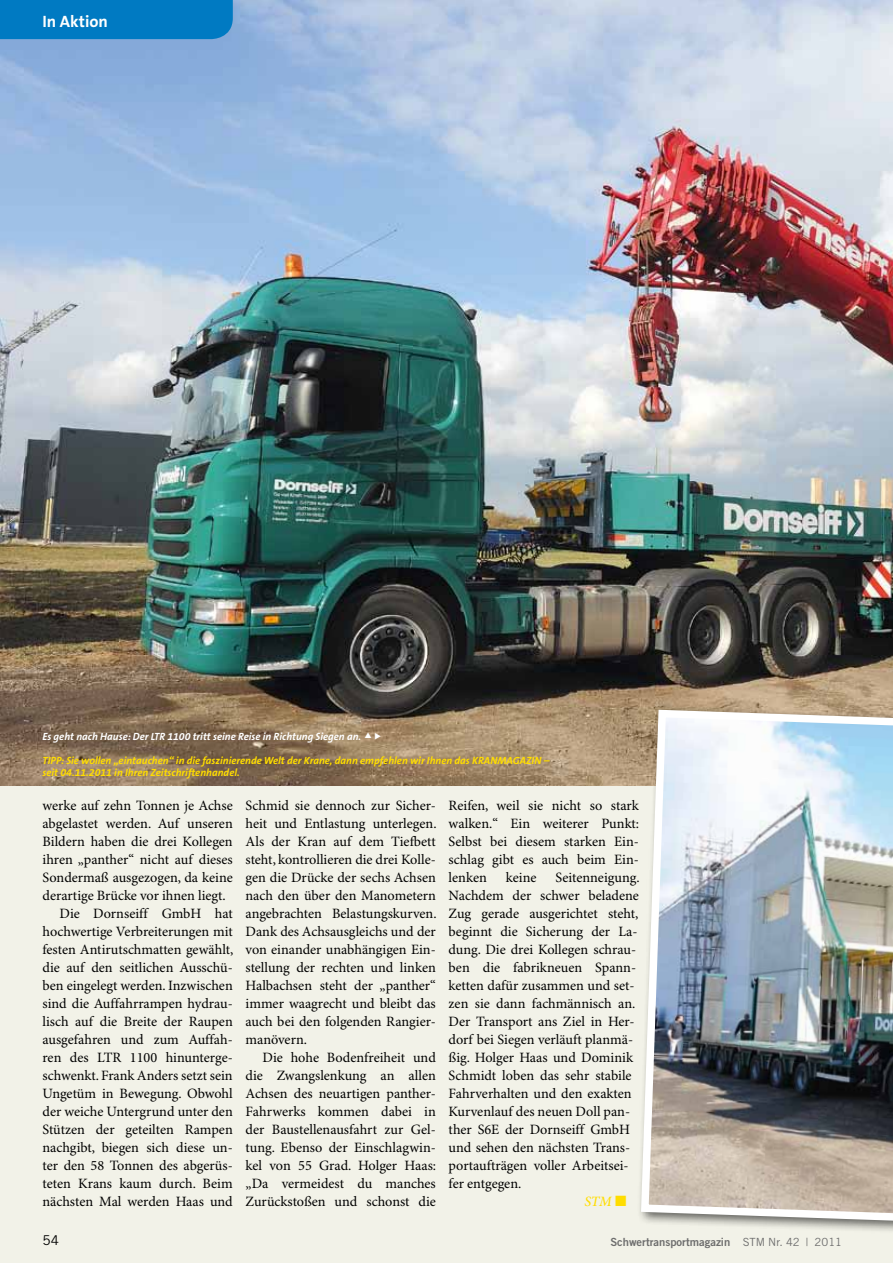
<style>
.page{position:relative;width:893px;height:1263px;background:#f2f2e8}
.page>*{position:absolute;margin:0;border:0;box-sizing:border-box;transform-origin:0 0}
.t1{font:700 16.5px "The Sans B7";color:#fff}
.t2{font:14.25px/18px "Minion Pro";color:#000;text-align:justify}
.t3{font:italic 500 14.25px "Minion Pro";color:#fd0}
.t4{font:13.5px "Trade Gothic";color:#000}
.t5{font:11.25px "Trade Gothic Bold Two";color:#6e6e6e}
.t6{font:italic 700 10.5px/12.3px "The Sans B7";color:#fd0}
.t7{font:italic 700 10.5px "The Sans B7";color:#fff}
.s1{font-family:"Trade Gothic"}
</style>
<div class="page">
<img style="left:0;top:0;width:893px;height:786px">
<div style="left:0;top:0;width:233px;height:39px;background:#007ac2"></div>
<div style="left:636px;top:704px;width:257px;height:544px;background:#000;opacity:.6"></div>
<img style="left:637px;top:706px;width:256px;height:533px">
<svg style="left:365px;top:732px;width:16px;height:7px"></svg>
<p class="t1" style="left:43px;top:13px;width:67px">In Aktion</p>
<p class="t7" style="left:43px;top:730px;width:320px">Es geht nach Hause: Der LTR 1100 tritt seine Reise in Richtung Siegen an.</p>
<p class="t6" style="left:43px;top:755px;width:508px">TIPP: Sie wollen „eintauchen“ in die faszinierende Welt der Krane, dann empfehlen wir Ihnen das KRANMAGAZIN – seit 04.11.2011 in Ihren Zeitschriftenhandel.</p>
<p class="t2" style="left:43px;top:797px;width:192px">werke auf zehn Tonnen je Achse</p>
<p class="t2" style="left:43px;top:815px;width:192px">abgelastet werden. Auf unseren</p>
<p class="t2" style="left:43px;top:833px;width:192px">Bildern haben die drei Kollegen</p>
<p class="t2" style="left:43px;top:851px;width:192px">ihren „panther“ nicht auf dieses</p>
<p class="t2" style="left:43px;top:869px;width:192px">Sondermaß ausgezogen, da keine</p>
<p class="t2" style="left:43px;top:887px;width:185px">derartige Brücke vor ihnen liegt.</p>
<p class="t2" style="left:60px;top:905px;width:175px">Die Dornseiff GmbH hat</p>
<p class="t2" style="left:43px;top:923px;width:192px">hochwertige Verbreiterungen mit</p>
<p class="t2" style="left:43px;top:941px;width:193px">festen Antirutschmatten gewählt,</p>
<p class="t2" style="left:43px;top:959px;width:192px">die auf den seitlichen Ausschü-</p>
<p class="t2" style="left:43px;top:977px;width:192px">ben eingelegt werden. Inzwischen</p>
<p class="t2" style="left:43px;top:995px;width:192px">sind die Auffahrrampen hydrau-</p>
<p class="t2" style="left:43px;top:1013px;width:192px">lisch auf die Breite der Raupen</p>
<p class="t2" style="left:43px;top:1031px;width:192px">ausgefahren und zum Auffah-</p>
<p class="t2" style="left:43px;top:1049px;width:192px">ren des LTR 1100 hinunterge-</p>
<p class="t2" style="left:43px;top:1067px;width:192px">schwenkt. Frank Anders setzt sein</p>
<p class="t2" style="left:43px;top:1085px;width:192px">Ungetüm in Bewegung. Obwohl</p>
<p class="t2" style="left:43px;top:1103px;width:192px">der weiche Untergrund unter den</p>
<p class="t2" style="left:43px;top:1121px;width:192px">Stützen der geteilten Rampen</p>
<p class="t2" style="left:43px;top:1139px;width:192px">nachgibt, biegen sich diese un-</p>
<p class="t2" style="left:43px;top:1157px;width:192px">ter den 58 Tonnen des abgerüs-</p>
<p class="t2" style="left:43px;top:1175px;width:192px">teten Krans kaum durch. Beim</p>
<p class="t2" style="left:43px;top:1193px;width:192px">nächsten Mal werden Haas und</p>
<p class="t2" style="left:246px;top:797px;width:193px">Schmid sie dennoch zur Sicher&shy;heit und Entlastung unterlegen.<br>Als der Kran auf dem Tiefbett steht, kontrollieren die drei Kolle&shy;gen die Drücke der sechs Achsen nach den über den Manometern angebrachten Belastungskurven.<br>Dank des Achsausgleichs und der von einander unabhängigen Ein&shy;stellung der rechten und linken Halbachsen steht der „panther“ immer waagrecht und bleibt das auch bei den folgenden Rangier&shy;manövern.</p>
<p class="t2" style="left:246px;top:1049px;width:192px;text-indent:17px">Die hohe Bodenfreiheit und die Zwangslenkung an allen Achsen des neuartigen panther-Fahrwerks kommen dabei in der Baustellenausfahrt zur Gel&shy;tung. Ebenso der Einschlagwin&shy;kel von 55 Grad. Holger Haas: „Da vermeidest du manches Zurückstoßen und schonst die</p>
<p class="t2" style="left:449px;top:797px;width:192px">Reifen, weil sie nicht so stark walken.“ Ein weiterer Punkt:<br>Selbst bei diesem starken Ein&shy;schlag gibt es auch beim Ein&shy;lenken</p>
<p class="t2" style="left:506px;top:869px;width:32px">keine</p>
<p class="t2" style="left:449px;top:869px;width:193px;text-align:left;text-indent:107px">Seitenneigung.<br>Nachdem der schwer beladene<br>Zug gerade ausgerichtet steht, beginnt die Sicherung der La&shy;dung. Die drei Kollegen schrau&shy;ben die fabrikneuen Spann&shy;ketten dafür zusammen und set&shy;zen sie dann fachmännisch an.<br>Der Transport ans Ziel in Her&shy;dorf bei Siegen verläuft planmä&shy;ßig. Holger Haas und Dominik<br>Schmidt loben das sehr stabile<br>Fahrverhalten und den exakten<br>Kurvenlauf des neuen Doll pan&shy;ther S6E der Dornseiff GmbH und sehen den nächsten Trans&shy;portaufträgen voller Arbeitsei&shy;fer entgegen.</p>
<p class="t3" style="left:584px;top:1192px;width:29px">STM</p>
<p class="t4" style="left:43px;top:1232px;width:18px">54</p>
<p class="t5" style="left:610px;top:1235px;width:233px">Schwertransportmagazin <span class="s1">STM Nr. 42 | 2011</span></p>
</div>
